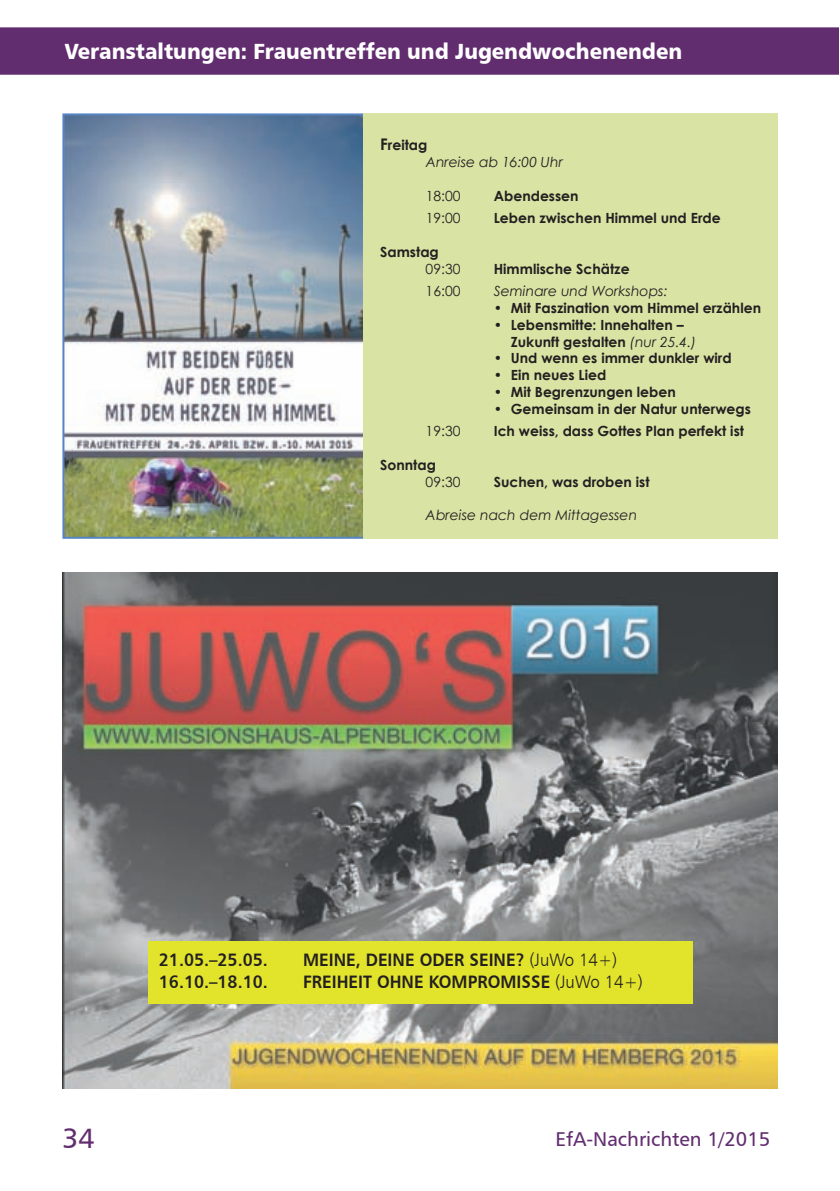
<style>
.page{position:relative;width:840px;height:1191px;background:#fff}
.page>*{position:absolute;margin:0;border:0;box-sizing:border-box;transform-origin:0 0}
.t1{font:28px "Humanist 777 BT Roman B";color:#612d6f}
.t2{font:22px "Humanist 777 BT Black B";color:#fff;scale:.94 1}
.t3{font:20px "Humanist 777 BT Roman B";color:#612d6f}
.t4{font:18px "Humanist 777 BT Bold B";color:#231f20;scale:.94 1}
.t5{font:700 14px/16.8px "Century Gothic";color:#231f20}
.t6{font:italic 14px/16.8px "Century Gothic";color:#231f20}
.t7{font:14px "Century Gothic";color:#231f20}
.s1{font-weight:700;font-style:normal;font-size:16px}
.s2{font-weight:700;font-style:normal}
.s3{font-weight:400;font-style:italic}
.s4{font-family:"Humanist 777 BT Light B"}
</style>
<div class="page">
<svg style="left:0;top:27px;width:838px;height:48px"></svg>
<img style="left:62px;top:573px;width:715px;height:516px">
<div style="left:147px;top:941px;width:545px;height:62px;background:#e2e42c"></div>
<img style="left:65px;top:116px;width:298px;height:420px">
<div style="left:63px;top:29px;width:713px;height:44px;background:#612d6f"></div>
<div style="left:62px;top:28px;width:715px;height:46px;border:2px solid #612d6f"></div>
<div style="left:363px;top:113px;width:414px;height:426px;background:#d9e3a4"></div>
<h2 class="t2" style="left:64px;top:38px;width:658px">Veranstaltungen: Frauentreffen und Jugendwochenenden</h2>
<h2 class="t2" style="left:64px;top:38px;width:185px">Ku z achrichten</h2>
<p class="t6" style="left:425px;top:137px;width:139px;text-indent:-45px"><span class="s1">F</span><span class="s2">reitag<br></span>Anreise ab 16:00 Uhr</p>
<p class="t7" style="left:425px;top:187px;width:36px">18:00</p>
<p class="t5" style="left:493px;top:187px;width:86px">Abendessen</p>
<p class="t7" style="left:425px;top:209px;width:36px">19:00</p>
<p class="t5" style="left:493px;top:209px;width:228px">Leben zwischen Himmel und Erde</p>
<p class="t5" style="left:380px;top:243px;width:60px">Samstag</p>
<p class="t7" style="left:425px;top:260px;width:36px">09:30</p>
<p class="t5" style="left:493px;top:260px;width:137px">Himmlische Schätze</p>
<p class="t7" style="left:425px;top:282px;width:36px">16:00</p>
<p class="t6" style="left:493px;top:282px;width:175px">Seminare und Workshops:</p>
<p class="t5" style="left:493px;top:299px;width:269px">• Mit Faszination vom Himmel erzählen</p>
<p class="t5" style="left:510px;top:316px;width:187px;text-indent:-17px">• Lebensmitte: Innehalten –<br>Zukunft gestalten <span class="s3">(nur 25.4.)</span></p>
<p class="t5" style="left:493px;top:349px;width:239px">• Und wenn es immer dunkler wird</p>
<p class="t5" style="left:493px;top:366px;width:114px">• Ein neues Lied</p>
<p class="t5" style="left:493px;top:383px;width:183px">• Mit Begrenzungen leben</p>
<p class="t5" style="left:493px;top:400px;width:258px">• Gemeinsam in der Natur unterwegs</p>
<p class="t7" style="left:425px;top:422px;width:36px">19:30</p>
<p class="t5" style="left:493px;top:422px;width:252px">Ich weiss, dass Gottes Plan perfekt ist</p>
<p class="t5" style="left:380px;top:456px;width:57px">Sonntag</p>
<p class="t7" style="left:425px;top:473px;width:36px">09:30</p>
<p class="t5" style="left:493px;top:473px;width:157px">Suchen, was droben ist</p>
<p class="t6" style="left:425px;top:506px;width:213px">Abreise nach dem Mittagessen</p>
<p class="t4" style="left:159px;top:948px;width:117px">21.05.–25.05.</p>
<p class="t4" style="left:303px;top:948px;width:335px">MEINE, DEINE ODER SEINE? <span class="s4">(JuWo 14+)</span></p>
<p class="t4" style="left:159px;top:970px;width:117px">16.10.–18.10.</p>
<p class="t4" style="left:303px;top:970px;width:363px">FREIHEIT OHNE KOMPROMISSE <span class="s4">(JuWo 14+)</span></p>
<h1 class="t1" style="left:62px;top:1121px;width:34px">34</h1>
<h3 class="t3" style="left:555px;top:1126px;width:216px">EfA-Nachrichten 1/2015</h3>
</div>
